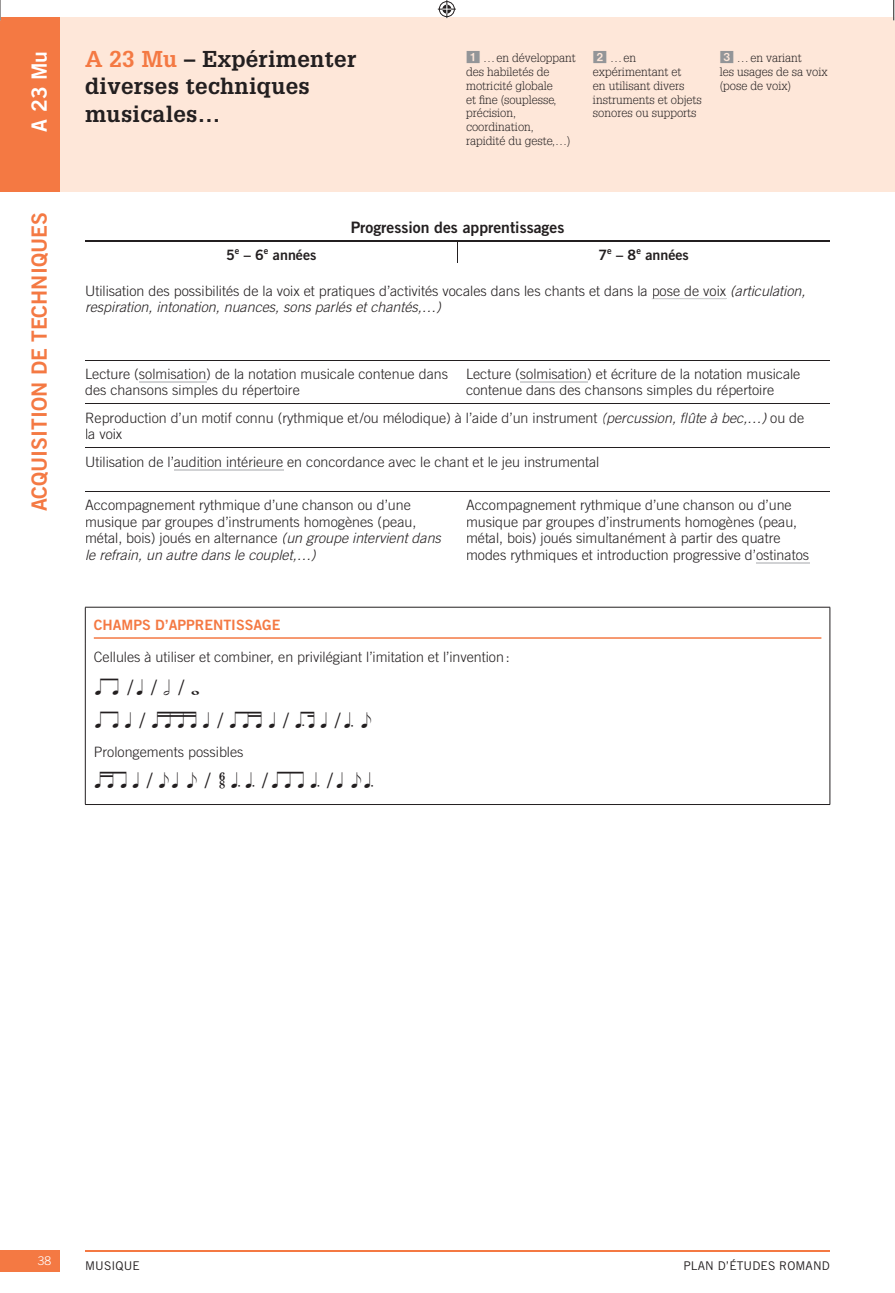
<style>
.page{position:relative;width:895px;height:1293px;background:#fff}
.page>*{position:absolute;margin:0;border:0;box-sizing:border-box;transform-origin:0 0}
.t1{font:700 22.35px/27.3px "Glypha LT Std";letter-spacing:.015em;color:#231f20}
.t2{font:21px/32.8px "fonte PER";color:#231f20}
.t3{font:21px "Trade Gothic LT Std Bd 2";color:#f47943}
.t4{font:21px "Trade Gothic LT Std Bd 2";color:#fff}
.t5{font:15.75px "Trade Gothic LT Std Bd 2";color:#231f20}
.t6{font:300 14.25px/16.5px "Trade Gothic LT Std";color:#231f20}
.t7{font:14.25px "Trade Gothic LT Std Bd 2";color:#231f20}
.t8{font:14.25px "Trade Gothic LT Std Bd 2";color:#f47943}
.t9{font:300 12px/13.8px "Glypha LT Std";color:#231f20}
.t10{font:12px "Trade Gothic LT Std";letter-spacing:.01em;color:#231f20}
.t11{font:300 12px "Trade Gothic LT Std";color:#fff}
.s1{color:#f47943}
.s2{font-family:"PER pastilles";font-weight:400;font-size:14.25px;color:#939598}
.s3{font-style:italic}
.s4{font-family:"Trade Gothic LT Std";font-weight:300}
</style>
<div class="page">
<hr style="left:85px;top:1250px;width:744px;height:1px;background:#f47943">
<div style="left:0;top:1250px;width:59px;height:21px;background:#f47943"></div>
<div style="left:0;top:17px;width:59px;height:174px;background:#f47943"></div>
<hr style="left:85px;top:404px;width:744px;height:1px;background:#231f20">
<hr style="left:85px;top:360px;width:744px;height:1px;background:#231f20">
<hr style="left:85px;top:447px;width:744px;height:1px;background:#231f20">
<hr style="left:85px;top:491px;width:744px;height:1px;background:#231f20">
<hr style="left:85px;top:240px;width:372px;height:1px;background:#231f20">
<hr style="left:457px;top:240px;width:372px;height:1px;background:#231f20">
<hr style="left:652px;top:298px;width:73px;height:1px;background:#d1d2d4">
<hr style="left:139px;top:381px;width:67px;height:1px;background:#d1d2d4">
<hr style="left:519px;top:381px;width:68px;height:1px;background:#d1d2d4">
<hr style="left:174px;top:469px;width:109px;height:1px;background:#d1d2d4">
<hr style="left:755px;top:562px;width:53px;height:1px;background:#d1d2d4">
<hr style="left:85px;top:607px;width:744px;height:1px;background:#231f20">
<hr style="left:85px;top:607px;width:1px;height:36px;background:#231f20">
<hr style="left:829px;top:607px;width:1px;height:36px;background:#231f20">
<hr style="left:85px;top:643px;width:1px;height:161px;background:#231f20">
<hr style="left:829px;top:643px;width:1px;height:161px;background:#231f20">
<hr style="left:85px;top:804px;width:744px;height:1px;background:#231f20">
<hr style="left:94px;top:637px;width:727px;height:2px;background:#f47943">
<div style="left:59px;top:17px;width:835px;height:174px;background:#fee7d9"></div>
<svg style="left:457px;top:242px;width:1px;height:21px"></svg>
<hr style="left:892px;top:0;width:2px;height:20px;background:#fff">
<svg style="left:0;top:0;width:1px;height:20px"></svg>
<svg style="left:893px;top:0;width:1px;height:20px"></svg>
<svg style="left:437px;top:0;width:18px;height:18px"></svg>
<h2 class="t4" style="left:32px;top:131px;width:82px;rotate:-90deg">A 23 Mu</h2>
<h2 class="t3" style="left:32px;top:511px;width:300px;rotate:-90deg">ACQUISITION DE TECHNIQUES</h2>
<h1 class="t1" style="left:85px;top:48px;width:272px"><span class="s1">A 23 Mu</span> – Expérimenter diverses techniques musicales…</h1>
<p class="t9" style="left:592px;top:52px;width:110px"><span class="s2">2</span> … en expérimentant et<br>en utilisant divers instruments et objets sonores ou supports</p>
<p class="t9" style="left:719px;top:52px;width:109px"><span class="s2">3</span> … en variant<br>les usages de sa voix (pose de voix)</p>
<p class="t9" style="left:466px;top:52px;width:111px"><span class="s2">1</span> … en développant des habiletés de motricité globale<br>et fine (souplesse, précision, coordination, rapidité du geste,…)</p>
<p class="t5" style="left:350px;top:221px;width:215px">Progression des apprentissages</p>
<p class="t7" style="left:226px;top:250px;width:92px">5<sup>e</sup> – 6<sup>e</sup> années</p>
<p class="t7" style="left:598px;top:250px;width:92px">7<sup>e</sup> – 8<sup>e</sup> années</p>
<p class="t6" style="left:85px;top:283px;width:721px">Utilisation des possibilités de la voix et pratiques d’activités vocales dans les chants et dans la pose de voix <span class="s3">(articulation, respiration, intonation, nuances, sons parlés et chantés,…)</span></p>
<p class="t6" style="left:85px;top:367px;width:364px">Lecture (solmisation) de la notation musicale contenue dans des chansons simples du répertoire</p>
<p class="t6" style="left:466px;top:367px;width:336px">Lecture (solmisation) et écriture de la notation musicale contenue dans des chansons simples du répertoire</p>
<p class="t6" style="left:85px;top:410px;width:720px">Reproduction d’un motif connu (rythmique et /ou mélodique) à l’aide d’un instrument <span class="s3">(percussion, flûte à bec,…)</span> ou de la voix</p>
<p class="t6" style="left:85px;top:454px;width:515px">Utilisation de l’audition intérieure en concordance avec le chant et le jeu instrumental</p>
<p class="t6" style="left:85px;top:498px;width:357px">Accompagnement rythmique d’une chanson ou d’une musique par groupes d’instruments homogènes (peau, métal, bois) joués en alternance <span class="s3">(un groupe intervient dans le refrain, un autre dans le couplet,…)</span></p>
<p class="t6" style="left:466px;top:498px;width:344px">Accompagnement rythmique d’une chanson ou d’une musique par groupes d’instruments homogènes (peau, métal, bois) joués simultanément à partir des quatre modes rythmiques et introduction progressive d’ostinatos</p>
<p class="t8" style="left:94px;top:620px;width:188px">CHAMPS D’APPRENTISSAGE</p>
<p class="t6" style="left:94px;top:650px;width:417px">Cellules à utiliser et combiner, en privilégiant l’imitation et l’invention :</p>
<h2 class="t2" style="left:94px;top:671px;width:281px">5 <span class="s4">/</span> : <span class="s4">/</span> 0 <span class="s4">/</span> =<br>5: <span class="s4">/</span> é: <span class="s4">/</span> 2: <span class="s4">/</span> 3: <span class="s4">/</span> ; 1</h2>
<p class="t6" style="left:94px;top:744px;width:151px">Prolongements possibles</p>
<h2 class="t2" style="left:94px;top:764px;width:282px">7: <span class="s4">/</span> 1: 1 <span class="s4">/</span> 9;; <span class="s4">/</span> ?; <span class="s4">/</span> : 1;</h2>
<p class="t11" style="left:38px;top:1256px;width:15px">38</p>
<p class="t10" style="left:85px;top:1261px;width:56px">MUSIQUE</p>
<p class="t10" style="left:683px;top:1261px;width:148px">PLAN D’ÉTUDES ROMAND</p>
</div>
